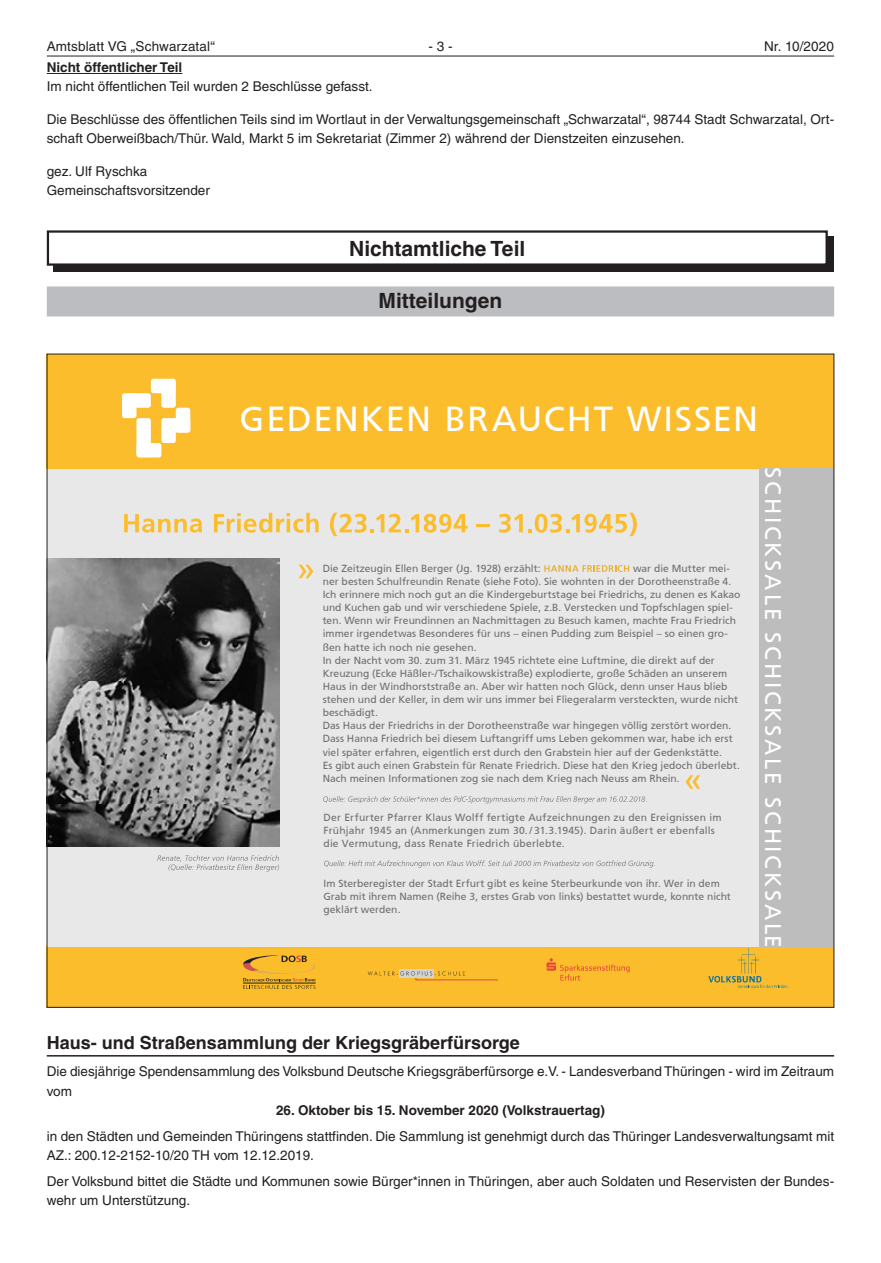
<style>
.page{position:relative;width:881px;height:1263px;background:#fff}
.page>*{position:absolute;margin:0;border:0;box-sizing:border-box;transform-origin:0 0}
.t1{font:34.65px "Ysrtfj CID Font+F1";letter-spacing:.05em;color:#fff}
.t2{font:22.5px "Ysrtfj CID Font+F1";letter-spacing:.12em;color:#fff}
.Schattenbalken{font:700 21px "Helvetica LT";color:#231f20}
.Rasterbalken{font:700 21px "Helvetica LT";color:#231f20}
.Überschrift{font:700 18px "Helvetica LT";color:#231f20}
.t3{font:13.5px/19.2px "Helvetica LT";color:#231f20}
.t4{font:700 13.5px "Helvetica LT";color:#231f20}
.t5{font:10.35px/13.2px "Ylssyv CID Font+F2";color:#6e6e6e}
.t6{font:10.35px/13px "Ylssyv CID Font+F2";letter-spacing:.02em;color:#6e6e6e}
</style>
<div class="page">
<hr style="left:47px;top:56px;width:786px;height:1px;background:#231f20">
<hr style="left:47px;top:73px;width:135px;height:1px;background:#231f20">
<div style="left:47px;top:286px;width:786px;height:30px;background:#bcbdc0"></div>
<div style="left:53px;top:237px;width:780px;height:35px;background:#231f20"></div>
<div style="left:48px;top:232px;width:778px;height:33px;background:#fff"></div>
<div style="left:47px;top:230px;width:780px;height:36px;border:2px solid #231f20"></div>
<div style="left:47px;top:946px;width:786px;height:61px;background:#fcbd2c"></div>
<div style="left:47px;top:468px;width:717px;height:478px;background:#e8e8e8"></div>
<div style="left:47px;top:354px;width:786px;height:114px;background:#fcbd2c"></div>
<div style="left:758px;top:468px;width:75px;height:478px;background:#bdbdbd"></div>
<div style="left:122px;top:393px;width:14px;height:25px;background:#fff;border-radius:3px"></div>
<div style="left:176px;top:408px;width:14px;height:25px;background:#fff;border-radius:3px"></div>
<div style="left:165px;top:418px;width:25px;height:14px;background:#fff;border-radius:3px"></div>
<div style="left:161px;top:418px;width:15px;height:25px;background:#fff;border-radius:3px"></div>
<div style="left:136px;top:443px;width:25px;height:14px;background:#fff;border-radius:3px"></div>
<div style="left:136px;top:418px;width:15px;height:39px;background:#fff;border-radius:3px"></div>
<div style="left:126px;top:393px;width:25px;height:15px;background:#fff;border-radius:3px"></div>
<div style="left:161px;top:383px;width:15px;height:25px;background:#fff;border-radius:3px"></div>
<div style="left:151px;top:379px;width:25px;height:14px;background:#fff;border-radius:3px"></div>
<svg style="left:546px;top:958px;width:83px;height:23px"></svg>
<div style="left:398px;top:969px;width:35px;height:9px;background:#d3d3d3"></div>
<svg style="left:367px;top:971px;width:131px;height:9px"></svg>
<svg style="left:243px;top:955px;width:72px;height:34px"></svg>
<svg style="left:708px;top:948px;width:80px;height:40px"></svg>
<svg style="left:124px;top:514px;width:78px;height:19px"></svg>
<svg style="left:214px;top:513px;width:104px;height:20px"></svg>
<svg style="left:330px;top:513px;width:137px;height:23px"></svg>
<svg style="left:476px;top:524px;width:13px;height:3px"></svg>
<svg style="left:499px;top:514px;width:23px;height:19px"></svg>
<svg style="left:528px;top:513px;width:108px;height:23px"></svg>
<img style="left:49px;top:558px;width:230px;height:288px">
<svg style="left:544px;top:565px;width:85px;height:7px"></svg>
<svg style="left:299px;top:565px;width:14px;height:13px"></svg>
<svg style="left:157px;top:855px;width:122px;height:16px"></svg>
<svg style="left:323px;top:796px;width:323px;height:7px"></svg>
<svg style="left:324px;top:860px;width:330px;height:8px"></svg>
<svg style="left:685px;top:775px;width:15px;height:14px"></svg>
<hr style="left:47px;top:1055px;width:786px;height:1px;background:#231f20">
<h3 class="t3" style="left:47px;top:36px;width:169px">Amtsblatt VG „Schwarzatal“</h3>
<h3 class="t3" style="left:428px;top:36px;width:26px">- 3 -</h3>
<h3 class="t3" style="left:763px;top:36px;width:71px">Nr. 10/2020</h3>
<p class="t4" style="left:47px;top:59px;width:137px">Nicht öffentlicher Teil</p>
<p class="t3" style="left:47px;top:77px;width:327px">Im nicht öffentlichen Teil wurden 2 Beschlüsse gefasst.</p>
<p class="t3" style="left:47px;top:110px;width:788px">Die Beschlüsse des öffentlichen Teils sind im Wortlaut in der Verwaltungsgemeinschaft „Schwarzatal“, 98744 Stadt Schwarzatal, Ort&shy;schaft Oberweißbach/Thür. Wald, Markt 5 im Sekretariat (Zimmer 2) während der Dienstzeiten einzusehen.</p>
<p class="t3" style="left:47px;top:162px;width:102px">gez. Ulf Ryschka</p>
<p class="t3" style="left:47px;top:181px;width:165px">Gemeinschaftsvorsitzender</p>
<p class="Schattenbalken" style="left:349px;top:236px;width:177px">Nichtamtliche Teil</p>
<p class="Rasterbalken" style="left:378px;top:288px;width:125px">Mitteilungen</p>
<p class="t1" style="left:239px;top:399px;width:520px">GEDENKEN BRAUCHT WISSEN</p>
<p class="t5" style="left:322px;top:561px;width:219px">Die Zeitzeugin Ellen Berger (Jg. 1928) erzählt:</p>
<p class="t5" style="left:322px;top:561px;width:419px;text-indent:310px">war die Mutter mei&shy;ner besten Schulfreundin Renate (siehe Foto). Sie wohnten in der Dorotheenstraße 4.<br>Ich erinnere mich noch gut an die Kindergeburtstage bei Friedrichs, zu denen es Kakao und Kuchen gab und wir verschiedene Spiele, z.B. Verstecken und Topfschlagen spiel&shy;ten. Wenn wir Freundinnen an Nachmittagen zu Besuch kamen, machte Frau Friedrich immer irgendetwas Besonderes für uns – einen Pudding zum Beispiel – so einen gro&shy;ßen hatte ich noch nie gesehen.<br>In der Nacht vom 30. zum 31. März 1945 richtete eine Luftmine, die direkt auf der Kreuzung (Ecke Häßler-/Tschaikowskistraße) explodierte, große Schäden an unserem Haus in der Windhorststraße an. Aber wir hatten noch Glück, denn unser Haus blieb stehen und der Keller, in dem wir uns immer bei Fliegeralarm versteckten, wurde nicht beschädigt.<br>Das Haus der Friedrichs in der Dorotheenstraße war hingegen völlig zerstört worden.<br>Dass Hanna Friedrich bei diesem Luftangriff ums Leben gekommen war, habe ich erst viel später erfahren, eigentlich erst durch den Grabstein hier auf der Gedenkstätte.<br>Es gibt auch einen Grabstein für Renate Friedrich. Diese hat den Krieg jedoch überlebt.<br>Nach meinen Informationen zog sie nach dem Krieg nach Neuss am Rhein.</p>
<p class="t6" style="left:323px;top:811px;width:399px">Der Erfurter Pfarrer Klaus Wolff fertigte Aufzeichnungen zu den Ereignissen im<br>Frühjahr 1945 an (Anmerkungen zum 30. / 31.3.1945). Darin äußert er ebenfalls die Vermutung, dass Renate Friedrich überlebte.</p>
<p class="t5" style="left:323px;top:877px;width:409px">Im Sterberegister der Stadt Erfurt gibt es keine Sterbeurkunde von ihr. Wer in dem<br>Grab mit ihrem Namen (Reihe 3, erstes Grab von links) bestattet wurde, konnte nicht geklärt werden.</p>
<p class="t2" style="left:786px;top:467px;width:482px;rotate:90deg">SCHICKSALE SCHICKSALE SCHICKSALE</p>
<p class="Überschrift" style="left:47px;top:1031px;width:474px">Haus- und Straßensammlung der Kriegsgräberfürsorge</p>
<p class="t3" style="left:47px;top:1062px;width:788px">Die diesjährige Spendensammlung des Volksbund Deutsche Kriegsgräberfürsorge e.V. - Landesverband Thüringen - wird im Zeitraum vom</p>
<p class="t4" style="left:276px;top:1102px;width:330px">26. Oktober bis 15. November 2020 (Volkstrauertag)</p>
<p class="t3" style="left:47px;top:1126px;width:788px">in den Städten und Gemeinden Thüringens stattfinden. Die Sammlung ist genehmigt durch das Thüringer Landesverwaltungsamt mit<br>AZ.: 200.12-2152-10/20 TH vom 12.12.2019.</p>
<p class="t3" style="left:47px;top:1171px;width:788px">Der Volksbund bittet die Städte und Kommunen sowie Bürger*innen in Thüringen, aber auch Soldaten und Reservisten der Bundes&shy;wehr um Unterstützung.</p>
</div>
